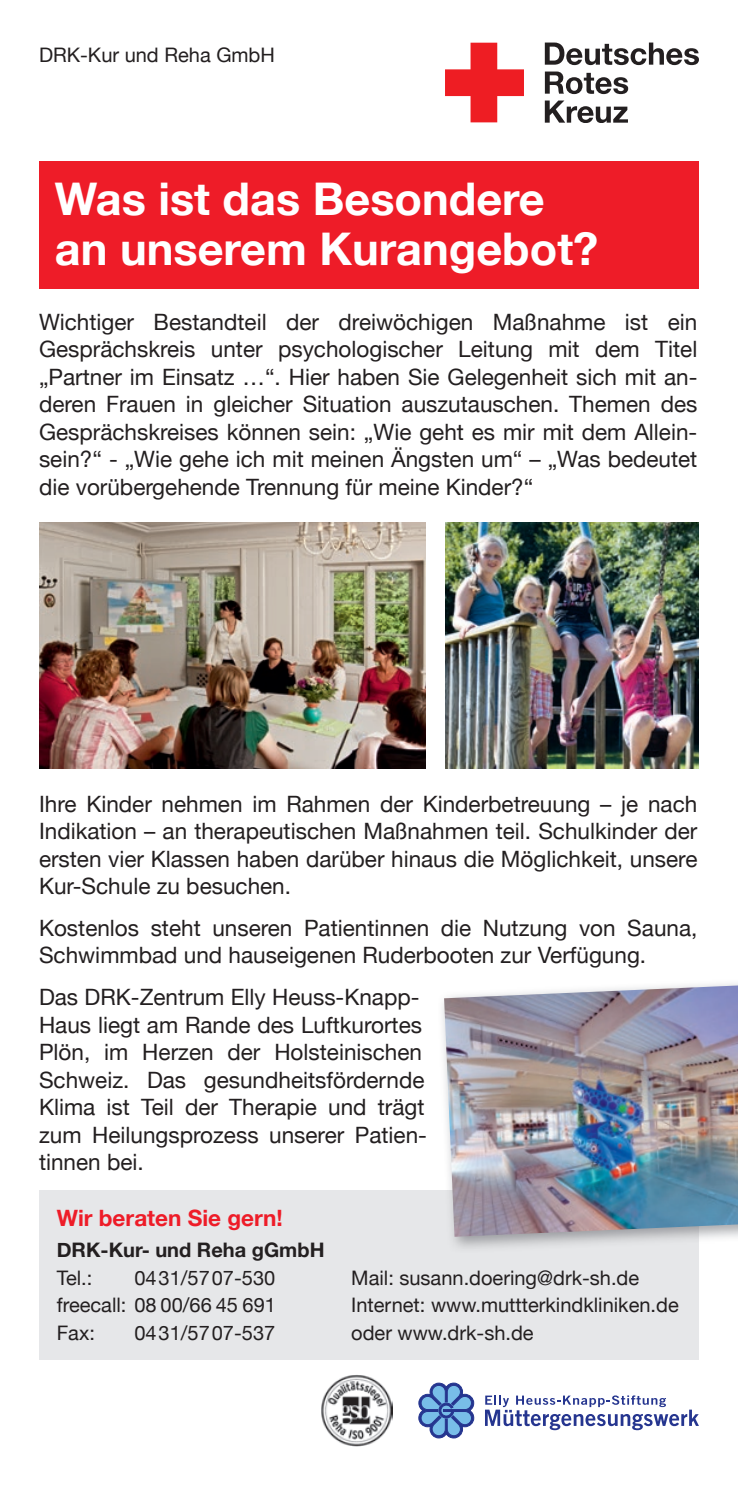
<style>
.page{position:relative;width:738px;height:1489px;background:#fff}
.page>*{position:absolute;margin:0;border:0;box-sizing:border-box;transform-origin:0 0}
.t1{font:700 45px/50px "Helvetica Neue";color:#fff}
.t2{font:22.5px/27.5px "Helvetica Neue";color:#231f20;text-align:justify}
.t3{font:700 22.5px "Helvetica Neue";color:#ee1c28}
.t4{font:20px/27.5px "Helvetica Neue";color:#231f20}
.t5{font:700 20px "Helvetica Neue";color:#231f20}
</style>
<div class="page">
<div style="left:39px;top:161px;width:659px;height:127px;background:#ee1c28"></div>
<svg style="left:445px;top:43px;width:78px;height:79px"></svg>
<svg style="left:544px;top:43px;width:154px;height:22px"></svg>
<svg style="left:544px;top:71px;width:83px;height:23px"></svg>
<svg style="left:544px;top:100px;width:83px;height:22px"></svg>
<div style="left:39px;top:1190px;width:659px;height:169px;background:#e6e7e9"></div>
<img style="left:39px;top:522px;width:385px;height:247px">
<img style="left:445px;top:522px;width:253px;height:246px">
<img style="left:443px;top:985px;width:294px;height:251px">
<img style="left:321px;top:1375px;width:71px;height:71px">
<svg style="left:485px;top:1395px;width:213px;height:34px"></svg>
<svg style="left:418px;top:1382px;width:56px;height:55px"></svg>
<p class="t4" style="left:39px;top:42px;width:237px">DRK-Kur und Reha GmbH</p>
<h1 class="t1" style="left:55px;top:175px;width:544px">Was ist das Besondere an unserem Kurangebot?</h1>
<p class="t2" style="left:39px;top:309px;width:659px">Wichtiger Bestandteil der dreiwöchigen Maßnahme ist ein Gesprächs kreis unter psychologischer Leitung mit dem Titel „Partner im Einsatz …“. Hier haben Sie Gelegenheit sich mit an&shy;deren Frauen in gleicher Situation auszutauschen. Themen des Gesprächskreises können sein: „Wie geht es mir mit dem Allein&shy;sein?“ - „Wie gehe ich mit meinen Ängsten um“ – „Was bedeutet die vorübergehende Trennung für meine Kinder?“</p>
<p class="t2" style="left:39px;top:791px;width:659px">Ihre Kinder nehmen im Rahmen der Kinderbetreuung – je nach Indikation – an therapeutischen Maßnahmen teil. Schulkinder der ersten vier Klassen haben darüber hinaus die Möglichkeit, unsere Kur-Schule zu besuchen.</p>
<p class="t2" style="left:39px;top:915px;width:659px">Kostenlos steht unseren Patientinnen die Nutzung von Sauna,<br>Schwimmbad und hauseigenen Ruderbooten zur Verfügung.</p>
<p class="t2" style="left:39px;top:984px;width:389px;text-align:left">Das DRK-Zentrum Elly Heuss-Knapp-<br>Haus liegt am Rande des Luftkurortes<br>Plön, im Herzen der Holsteinischen<br>Schweiz. Das gesundheitsfördernde<br>Klima ist Teil der Therapie und trägt zum Heilungsprozess unserer Patien&shy;tin nen bei.</p>
<p class="t3" style="left:57px;top:1200px;width:227px">Wir beraten Sie gern!</p>
<p class="t5" style="left:57px;top:1234px;width:269px">DRK-Kur- und Reha gGmbH</p>
<p class="t4" style="left:57px;top:1264px;width:37px">Tel.:</p>
<p class="t4" style="left:57px;top:1264px;width:220px;text-align:justify;text-indent:78px">0431/5707-530 freecall: 08 00/66 45 691<br>Fax:</p>
<p class="t4" style="left:134px;top:1319px;width:142px">0431/5707-537</p>
<p class="t4" style="left:351px;top:1264px;width:329px">Mail: susann.doering@drk-sh.de<br>Internet: www.muttterkindkliniken.de oder www.drk-sh.de</p>
</div>
